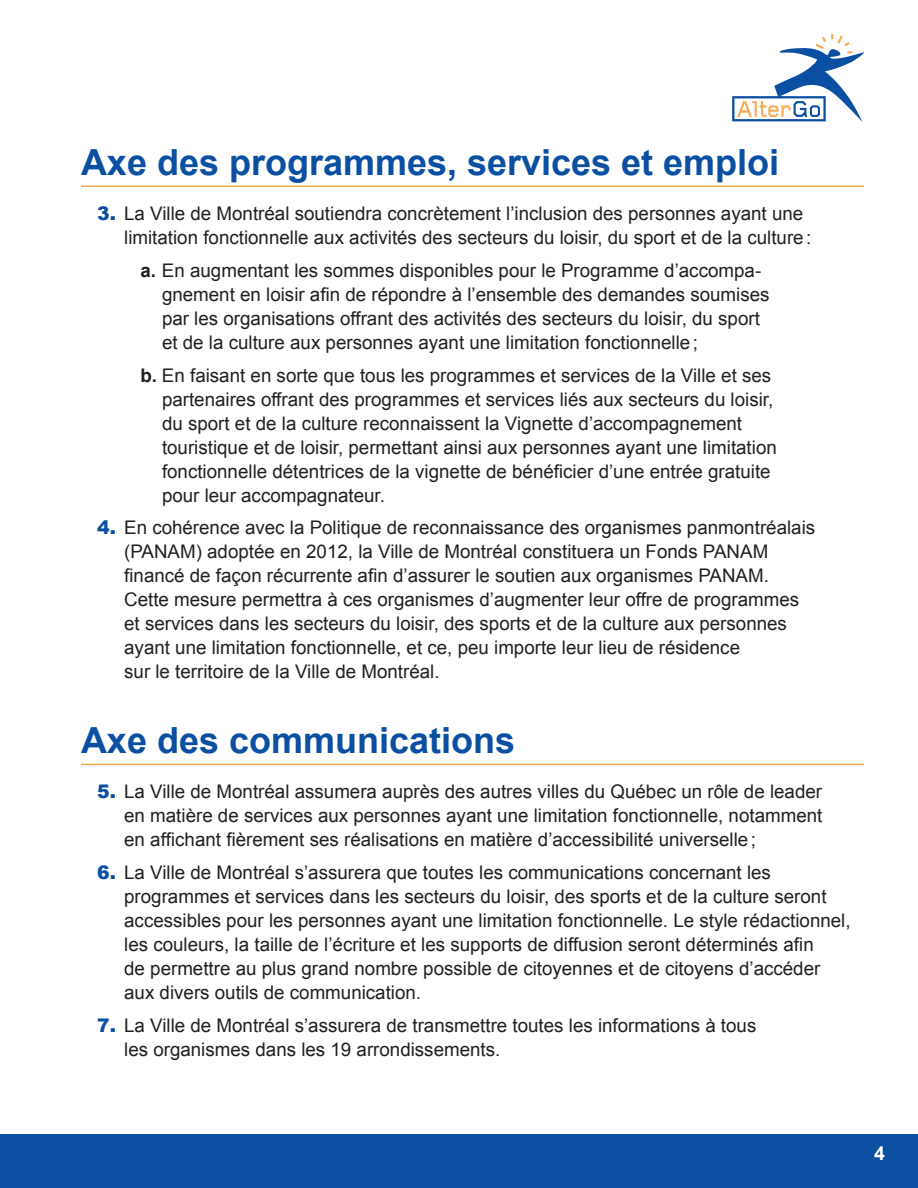
<style>
.page{position:relative;width:918px;height:1188px;background:#fff}
.page>*{position:absolute;margin:0;border:0;box-sizing:border-box;transform-origin:0 0}
.page_1_sous-titre{font:700 36px "Arial";color:#0a4fa2}
.t1{font:700 19.5px "Arial";color:#fff}
.paragraphe_énumérati{font:18.75px/24px "Arial";color:#231f20}
.sous-énumération{font:18.75px/24px "Arial";color:#231f20}
.s1{font-weight:900;color:#0a4fa2}
.s2{font-weight:700}
</style>
<div class="page">
<div style="left:0;top:1134px;width:918px;height:54px;background:#0a4fa2"></div>
<hr style="left:81px;top:186px;width:783px;height:1px;background:#f9aa53">
<hr style="left:81px;top:764px;width:783px;height:1px;background:#f9aa53">
<svg style="left:732px;top:34px;width:132px;height:88px"></svg>
<p class="page_1_sous-titre" style="left:81px;top:138px;width:700px">Axe des programmes, services et emploi</p>
<p class="paragraphe_énumérati" style="left:124px;top:202px;width:689px;text-indent:-27px"><span class="s1">3.</span> La Ville de Montréal soutiendra concrètement l’inclusion des personnes ayant une limitation fonctionnelle aux activités des secteurs du loisir, du sport et de la culture:</p>
<p class="sous-énumération" style="left:162px;top:259px;width:609px;text-indent:-22px"><span class="s2">a.</span> En augmentant les sommes disponibles pour le Programme d’accompa&shy;gnement en loisir afin de répondre à l’ensemble des demandes soumises par les organisations offrant des activités des secteurs du loisir, du sport et de la culture aux personnes ayant une limitation fonctionnelle;</p>
<p class="sous-énumération" style="left:162px;top:363px;width:616px;text-indent:-22px"><span class="s2">b.</span> En faisant en sorte que tous les programmes et services de la Ville et ses partenaires offrant des programmes et services liés aux secteurs du loisir, du sport et de la culture reconnaissent la Vignette d’accompagnement touristique et de loisir, permettant ainsi aux personnes ayant une limitation fonctionnelle détentrices de la vignette de bénéficier d’une entrée gratuite pour leur accompagnateur.</p>
<p class="paragraphe_énumérati" style="left:124px;top:516px;width:693px;text-indent:-27px"><span class="s1">4.</span> En cohérence avec la Politique de reconnaissance des organismes panmontréalais (PANAM) adoptée en 2012, la Ville de Montréal constituera un Fonds PANAM financé de façon récurrente afin d’assurer le soutien aux organismes PANAM.<br>Cette mesure permettra à ces organismes d’augmenter leur offre de programmes et services dans les secteurs du loisir, des sports et de la culture aux personnes ayant une limitation fonctionnelle, et ce, peu importe leur lieu de résidence<br>sur le territoire de la Ville de Montréal.</p>
<p class="page_1_sous-titre" style="left:81px;top:717px;width:436px">Axe des communications</p>
<p class="paragraphe_énumérati" style="left:124px;top:780px;width:700px;text-align:justify;text-indent:-27px"><span class="s1">5.</span> La Ville de Montréal assumera auprès des autres villes du Québec un rôle de leader en matière de services aux personnes ayant une limitation fonctionnelle, notamment en affichant fièrement ses réalisations en matière d’accessibilité universelle;</p>
<p class="paragraphe_énumérati" style="left:124px;top:861px;width:728px;text-indent:-27px"><span class="s1">6.</span> La Ville de Montréal s’assurera que toutes les communications concernant les programmes et services dans les secteurs du loisir, des sports et de la culture seront accessibles pour les personnes ayant une limitation fonctionnelle. Le style rédactionnel, les couleurs, la taille de l’écriture et les supports de diffusion seront déterminés afin<br>de permettre au plus grand nombre possible de citoyennes et de citoyens d’accéder aux divers outils de communication.</p>
<p class="paragraphe_énumérati" style="left:124px;top:1013px;width:634px;text-indent:-27px"><span class="s1">7.</span> La Ville de Montréal s’assurera de transmettre toutes les informations à tous les organismes dans les 19 arrondissements.</p>
<p class="t1" style="left:874px;top:1140px;width:12px">4</p>
</div>
